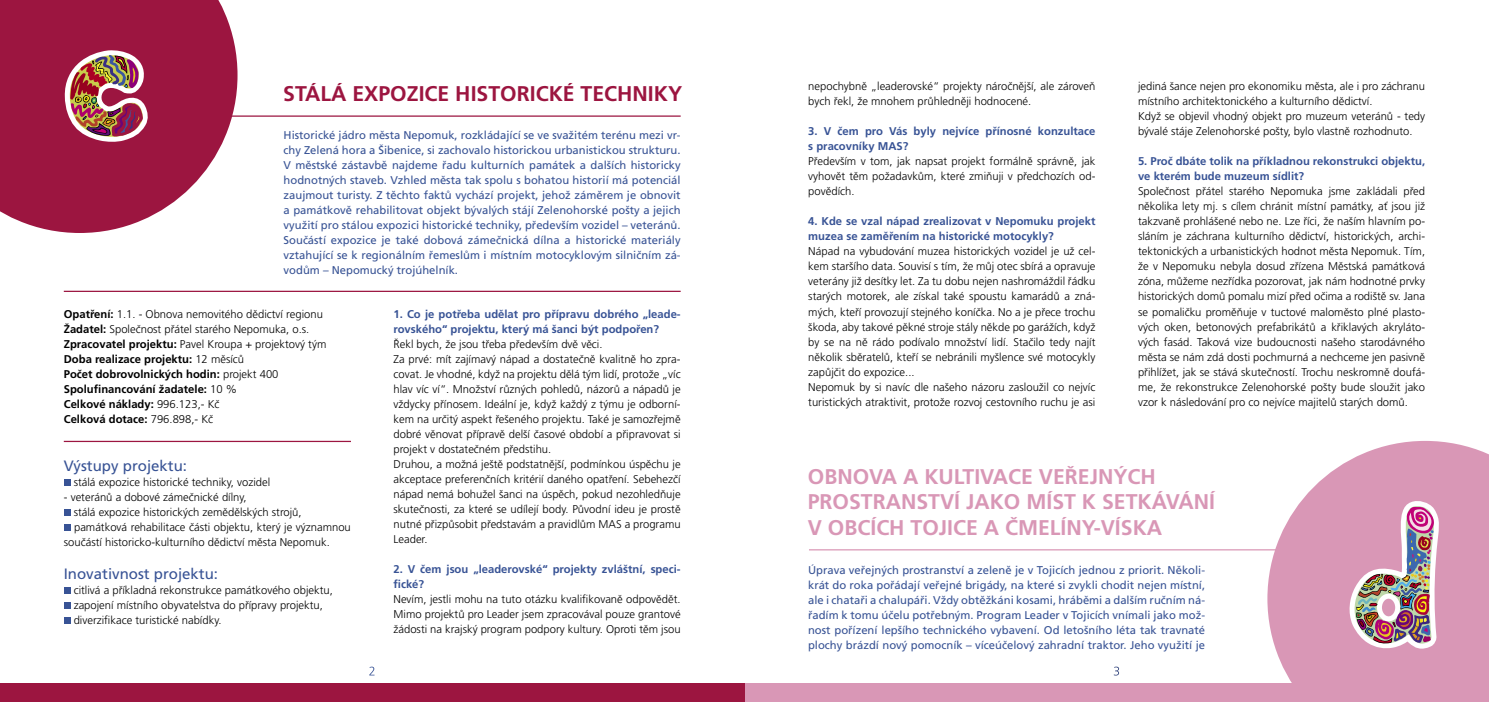
<style>
.page{position:relative;width:1489px;height:702px;background:#fff}
.page>*{position:absolute;margin:0;border:0;box-sizing:border-box;transform-origin:0 0}
.t1{font:700 21.25px/25.5px "Frutiger CE";color:#d997b6}
.t2{font:700 21.25px "Frutiger CE";color:#9c1540}
.t3{font:15px "Frutiger CE";color:#385395}
.t4{font:300 11.25px/15px "Frutiger CE";color:#000}
.t5{font:11.25px/15px "Frutiger CE";color:#385395;text-align:justify}
.t6{font:700 11.25px/15px "Frutiger CE";color:#385395}
.s1{font-weight:700}
</style>
<div class="page">
<div style="left:64px;top:479px;width:7px;height:7px;background:#385395"></div>
<div style="left:64px;top:509px;width:7px;height:7px;background:#385395"></div>
<div style="left:64px;top:524px;width:7px;height:7px;background:#385395"></div>
<div style="left:64px;top:587px;width:7px;height:7px;background:#385395"></div>
<div style="left:64px;top:602px;width:7px;height:7px;background:#385395"></div>
<div style="left:64px;top:617px;width:7px;height:7px;background:#385395"></div>
<svg style="left:0;top:0;width:237px;height:233px;background:#a83359"></svg>
<hr style="left:231px;top:115px;width:449px;height:2px;background:#9c1540">
<hr style="left:64px;top:291px;width:616px;height:1px;background:#9c1540">
<hr style="left:64px;top:441px;width:287px;height:1px;background:#9c1540">
<img style="left:64px;top:50px;width:85px;height:92px">
<svg style="left:1267px;top:441px;width:221px;height:242px;fill:#d997b6"></svg>
<img style="left:1349px;top:500px;width:90px;height:148px">
<div style="left:744px;top:683px;width:744px;height:19px;background:#d997b6"></div>
<div style="left:0;top:683px;width:744px;height:19px;background:#9c1540"></div>
<hr style="left:809px;top:549px;width:474px;height:1px;background:#d997b6">
<svg style="left:369px;top:666px;width:5px;height:9px"></svg>
<svg style="left:1113px;top:666px;width:5px;height:9px"></svg>
<h1 class="t2" style="left:283px;top:81px;width:400px">STÁLÁ EXPOZICE HISTORICKÉ TECHNIKY</h1>
<p class="t5" style="left:283px;top:128px;width:398px">Historické jádro města Nepomuk, rozkládající se ve svažitém terénu mezi vr&shy;chy Zelená hora a Šibenice, si zachovalo historickou urbanistickou strukturu.<br>V městské zástavbě najdeme řadu kulturních památek a dalších historicky hodnotných staveb. Vzhled města tak spolu s bohatou historií má potenciál zaujmout turisty. Z těchto faktů vychází projekt, jehož záměrem je obnovit a památkově rehabilitovat objekt bývalých stájí Zelenohorské pošty a jejich využití pro stálou expozici historické techniky, především vozidel – veteránů.<br>Součástí expozice je také dobová zámečnická dílna a historické materiály vztahující se k regionálním řemeslům i místním motocyklovým silničním zá&shy;vodům – Nepomucký trojúhelník.</p>
<p class="t4" style="left:64px;top:306px;width:264px"><span class="s1">Opatření:</span> 1.1. - Obnova nemovitého dědictví regionu <span class="s1">Žadatel:</span> Společnost přátel starého Nepomuka, o.s.<br><span class="s1">Zpracovatel projektu:</span> Pavel Kroupa + projektový tým <span class="s1">Doba realizace projektu:</span> 12 měsíců<br><span class="s1">Počet dobrovolnických hodin:</span> projekt 400<br><span class="s1">Spolufinancování žadatele:</span> 10 %<br><span class="s1">Celkové náklady:</span> 996.123,- Kč<br><span class="s1">Celková dotace:</span> 796.898,- Kč</p>
<h2 class="t3" style="left:64px;top:457px;width:125px">Výstupy projektu:</h2>
<p class="t4" style="left:74px;top:474px;width:198px">stálá expozice historické techniky, vozidel</p>
<p class="t4" style="left:64px;top:489px;width:184px">- veteránů a dobové zámečnické dílny,</p>
<p class="t4" style="left:74px;top:504px;width:229px">stálá expozice historických zemědělských strojů,</p>
<p class="t4" style="left:74px;top:519px;width:278px">památková rehabilitace části objektu, který je významnou</p>
<p class="t4" style="left:64px;top:534px;width:267px">součástí historicko-kulturního dědictví města Nepomuk.</p>
<h2 class="t3" style="left:64px;top:565px;width:156px">Inovativnost projektu:</h2>
<p class="t4" style="left:74px;top:582px;width:261px">citlivá a příkladná rekonstrukce památkového objektu, zapojení místního obyvatelstva do přípravy projektu, diverzifikace turistické nabídky.</p>
<p class="t6" style="left:393px;top:306px;width:289px">1. Co je potřeba udělat pro přípravu dobrého „leade&shy;rovského“ projektu, který má šanci být podpořen?</p>
<p class="t4" style="left:393px;top:336px;width:289px">Řekl bych, že jsou třeba především dvě věci.<br>Za prvé: mít zajímavý nápad a dostatečně kvalitně ho zpra&shy;covat. Je vhodné, když na projektu dělá tým lidí, protože „víc hlav víc ví“. Množství různých pohledů, názorů a nápadů je vždycky přínosem. Ideální je, když každý z týmu je odborní&shy;kem na určitý aspekt řešeného projektu. Také je samozřejmě dobré věnovat přípravě delší časové období a připravovat si projekt v dostatečném předstihu.<br>Druhou, a možná ještě podstatnější, podmínkou úspěchu je akceptace preferenčních kritérií daného opatření. Sebehezčí nápad nemá bohužel šanci na úspěch, pokud nezohledňuje skutečnosti, za které se udílejí body. Původní ideu je prostě nutné přizpůsobit představám a pravidlům MAS a programu Leader.</p>
<p class="t6" style="left:393px;top:561px;width:289px">2. V čem jsou „leaderovské“ projekty zvláštní, speci&shy;fické?</p>
<p class="t4" style="left:393px;top:591px;width:289px;text-align:justify">Nevím, jestli mohu na tuto otázku kvalifikovaně odpovědět.<br>Mimo projektů pro Leader jsem zpracovával pouze grantové žádosti na krajský program podpory kultury. Oproti těm jsou</p>
<p class="t4" style="left:808px;top:79px;width:289px">nepochybně „leaderovské“ projekty náročnější, ale zároveň bych řekl, že mnohem průhledněji hodnocené.</p>
<p class="t6" style="left:808px;top:124px;width:289px">3. V čem pro Vás byly nejvíce přínosné konzultace s pracovníky MAS?</p>
<p class="t4" style="left:808px;top:154px;width:289px;text-align:justify">Především v tom, jak napsat projekt formálně správně, jak vyhovět těm požadavkům, které zmiňuji v předchozích od&shy;povědích.</p>
<p class="t6" style="left:808px;top:214px;width:288px">4. Kde se vzal nápad zrealizovat v Nepomuku projekt muzea se zaměřením na historické motocykly?</p>
<p class="t4" style="left:808px;top:244px;width:289px">Nápad na vybudování muzea historických vozidel je už cel&shy;kem staršího data. Souvisí s tím, že můj otec sbírá a opravuje veterány již desítky let. Za tu dobu nejen nashromáždil řádku starých motorek, ale získal také spoustu kamarádů a zná&shy;mých, kteří provozují stejného koníčka. No a je přece trochu škoda, aby takové pěkné stroje stály někde po garážích, když by se na ně rádo podívalo množství lidí. Stačilo tedy najít několik sběratelů, kteří se nebránili myšlence své motocykly zapůjčit do expozice...<br>Nepomuk by si navíc dle našeho názoru zasloužil co nejvíc turistických atraktivit, protože rozvoj cestovního ruchu je asi</p>
<p class="t4" style="left:1137px;top:79px;width:289px">jediná šance nejen pro ekonomiku města, ale i pro záchranu místního architektonického a kulturního dědictví.<br>Když se objevil vhodný objekt pro muzeum veteránů - tedy bývalé stáje Zelenohorské pošty, bylo vlastně rozhodnuto.</p>
<p class="t6" style="left:1137px;top:154px;width:289px">5. Proč dbáte tolik na příkladnou rekonstrukci objektu, ve kterém bude muzeum sídlit?</p>
<p class="t4" style="left:1137px;top:184px;width:289px;text-align:justify">Společnost přátel starého Nepomuka jsme zakládali před několika lety mj. s cílem chránit místní památky, ať jsou již takzvaně prohlášené nebo ne. Lze říci, že naším hlavním po&shy;sláním je záchrana kulturního dědictví, historických, archi&shy;tektonických a urbanistických hodnot města Nepomuk. Tím, že v Nepomuku nebyla dosud zřízena Městská památková zóna, můžeme nezřídka pozorovat, jak nám hodnotné prvky historických domů pomalu mizí před očima a rodiště sv. Jana se pomaličku proměňuje v tuctové maloměsto plné plasto&shy;vých oken, betonových prefabrikátů a křiklavých akryláto&shy;vých fasád. Taková vize budoucnosti našeho starodávného města se nám zdá dosti pochmurná a nechceme jen pasivně přihlížet, jak se stává skutečností. Trochu neskromně doufá&shy;me, že rekonstrukce Zelenohorské pošty bude sloužit jako vzor k následování pro co nejvíce majitelů starých domů.</p>
<h1 class="t1" style="left:807px;top:464px;width:409px">OBNOVA A KULTIVACE VEŘEJNÝCH<br>PROSTRANSTVÍ JAKO MÍST K SETKÁVÁNÍ<br>V OBCÍCH TOJICE A ČMELÍNY-VÍSKA</h1>
<p class="t5" style="left:808px;top:562px;width:398px">Úprava veřejných prostranství a zeleně je v Tojicích jednou z priorit. Několi&shy;krát do roka pořádají veřejné brigády, na které si zvykli chodit nejen místní, ale i chataři a chalupáři. Vždy obtěžkáni kosami, hráběmi a dalším ručním ná&shy;řadím k tomu účelu potřebným. Program Leader v Tojicích vnímali jako mož&shy;nost pořízení lepšího technického vybavení. Od letošního léta tak travnaté plochy brázdí nový pomocník – víceúčelový zahradní traktor. Jeho využití je</p>
</div>
